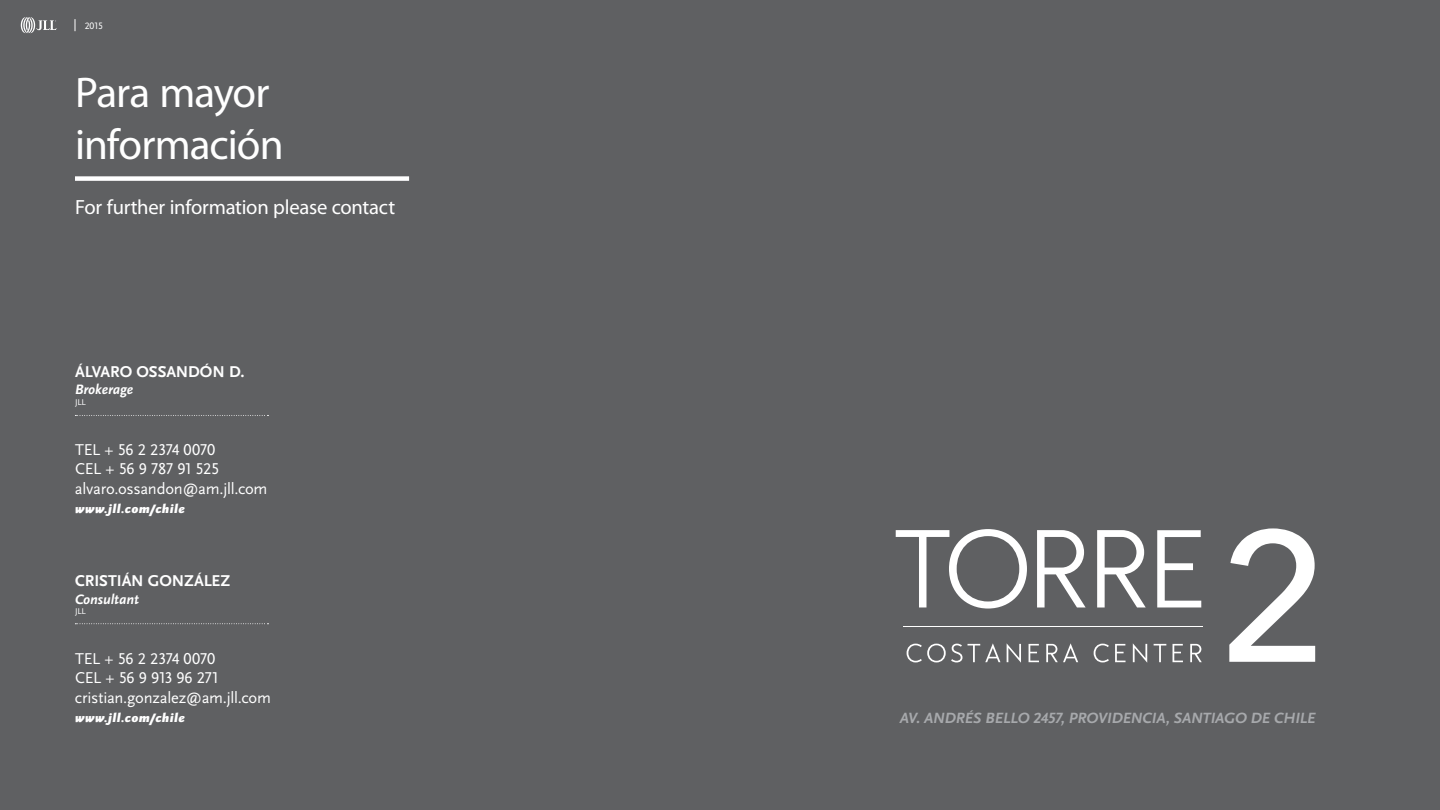
<style>
.page{position:relative;width:1440px;height:810px;background:#5f6062}
.page>*{position:absolute;margin:0;border:0;box-sizing:border-box;transform-origin:0 0}
.t1{font:43.12px/51.8px "Myriad Pro";letter-spacing:-.02em;color:#fff}
.t2{font:20.62px "Myriad Pro";letter-spacing:-.01em;color:#fff}
.t3{font:16.42px/19.6px "Scala Sans Pro";letter-spacing:-.015em;color:#fff}
.t4{font:700 16.42px "Scala Sans Pro";letter-spacing:-.005em;color:#fff}
.t5{font:italic 700 15.52px "Scala Sans Pro";letter-spacing:-.01em;color:#a7a9ac}
.t6{font:italic 700 14.25px "Scala Sans Pro";letter-spacing:-.005em;color:#fff}
.t7{font:italic 900 12.75px "Scala Sans Pro";letter-spacing:.04em;color:#fff}
.t8{font:9.75px "Scala Sans Pro";color:#fff}
.t9{font:8.7px "Scala Sans Pro";letter-spacing:-.015em;color:#fff}
</style>
<div class="page">
<div style="left:75px;top:176px;width:334px;height:5px;background:#fff"></div>
<svg style="left:75px;top:415px;width:193px;height:1px"></svg>
<svg style="left:75px;top:623px;width:193px;height:1px"></svg>
<svg style="left:896px;top:529px;width:131px;height:80px"></svg>
<svg style="left:1037px;top:530px;width:49px;height:77px"></svg>
<svg style="left:1097px;top:530px;width:49px;height:77px"></svg>
<svg style="left:1157px;top:530px;width:44px;height:77px"></svg>
<hr style="left:903px;top:626px;width:300px;height:1px;background:#fff">
<svg style="left:907px;top:643px;width:93px;height:19px"></svg>
<svg style="left:1007px;top:643px;width:14px;height:20px"></svg>
<svg style="left:1029px;top:644px;width:10px;height:18px"></svg>
<svg style="left:1046px;top:643px;width:32px;height:19px"></svg>
<svg style="left:1094px;top:644px;width:15px;height:18px"></svg>
<svg style="left:1115px;top:644px;width:11px;height:18px"></svg>
<svg style="left:1133px;top:643px;width:14px;height:20px"></svg>
<svg style="left:1154px;top:644px;width:12px;height:18px"></svg>
<svg style="left:1173px;top:644px;width:10px;height:18px"></svg>
<svg style="left:1190px;top:644px;width:12px;height:18px"></svg>
<svg style="left:1229px;top:528px;width:86px;height:134px"></svg>
<svg style="left:21px;top:17px;width:36px;height:17px"></svg>
<svg style="left:75px;top:19px;width:1px;height:12px"></svg>
<p class="t8" style="left:85px;top:20px;width:20px">2015</p>
<h1 class="t1" style="left:75px;top:66px;width:210px">Para mayor información</h1>
<p class="t2" style="left:75px;top:194px;width:322px">For further information please contact</p>
<p class="t4" style="left:75px;top:362px;width:171px">ÁLVARO OSSANDÓN D.</p>
<p class="t6" style="left:75px;top:381px;width:60px">BROKERAGE</p>
<p class="t9" style="left:75px;top:397px;width:12px">JLL</p>
<p class="t3" style="left:75px;top:439px;width:142px">TEL + 56 2 2374 0070 cel</p>
<p class="t3" style="left:75px;top:459px;width:194px;text-indent:31px">+ 56 9 787 91 525 alvaro.ossandon@am.jll.com</p>
<p class="t7" style="left:75px;top:501px;width:111px">www.jll.com/chile</p>
<p class="t4" style="left:75px;top:571px;width:157px">CRISTIÁN GONZÁLEZ</p>
<p class="t6" style="left:75px;top:590px;width:66px">CONSULTANT</p>
<p class="t9" style="left:75px;top:606px;width:12px">JLL</p>
<p class="t3" style="left:75px;top:649px;width:142px">TEL + 56 2 2374 0070 cel</p>
<p class="t3" style="left:75px;top:668px;width:197px;text-indent:31px">+ 56 9 913 96 271 cristian.gonzalez@am.jll.com</p>
<p class="t7" style="left:75px;top:710px;width:111px">www.jll.com/chile</p>
<p class="t5" style="left:900px;top:709px;width:417px">AV. ANDRÉS BELLO 2457, PROVIDENCIA, SANTIAGO DE CHILE</p>
</div>
